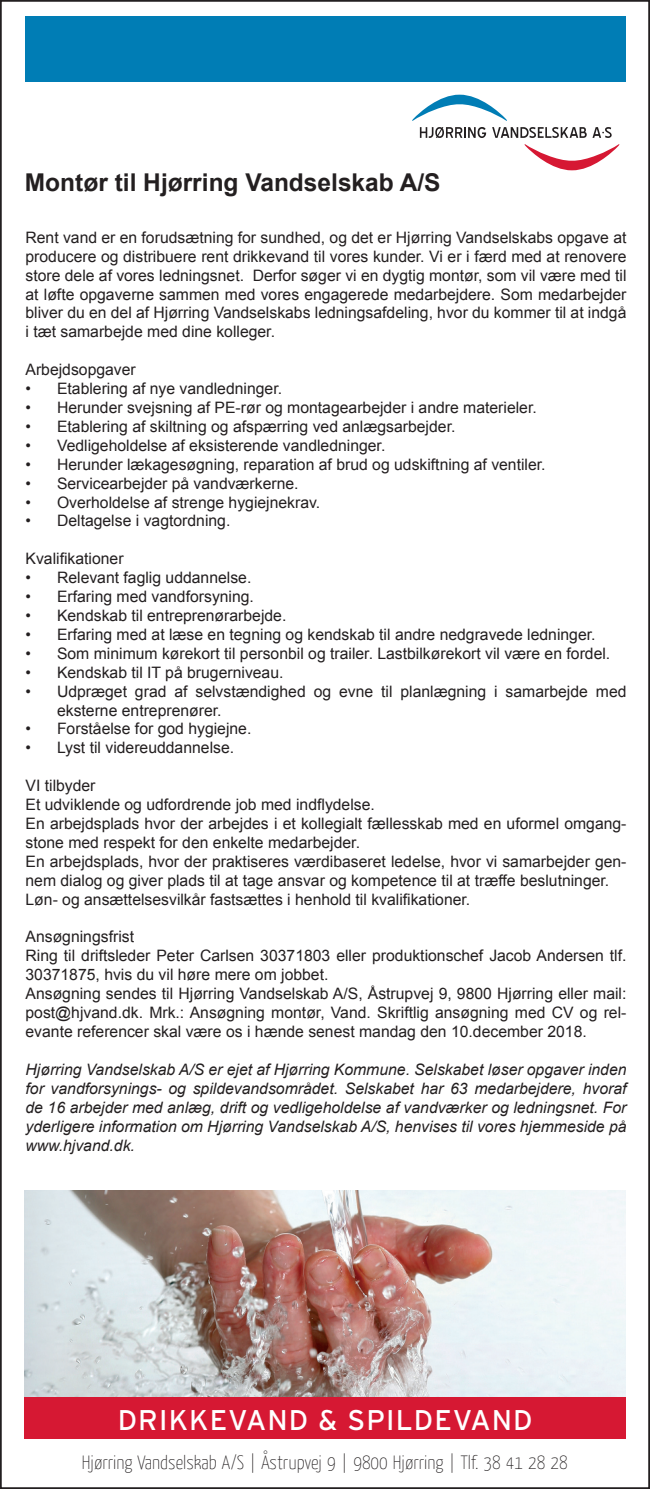
<style>
.page{position:relative;width:650px;height:1489px;background:#fff}
.page>*{position:absolute;margin:0;border:0;box-sizing:border-box;transform-origin:0 0}
.t1{font:28.53px "Interstate";letter-spacing:.04em;color:#fff}
.t2{font:700 24.5px "Arial";color:#231f20}
.t3{font:100 19.25px "Yanone Kaffeesatz";color:#231f20}
.t4{font:15.75px/18.9px "Arial";color:#231f20}
.t5{font:italic 15.75px/18.9px "Arial";color:#231f20;text-align:justify}
</style>
<div class="page">
<div style="left:25px;top:17px;width:600px;height:65px;background:#007db5"></div>
<svg style="left:412px;top:95px;width:208px;height:75px"></svg>
<img style="left:24px;top:1190px;width:601px;height:247px">
<div style="left:25px;top:1397px;width:601px;height:41px;background:#d61833"></div>
<h2 class="t2" style="left:25px;top:165px;width:417px">Montør til Hjørring Vandselskab A/S</h2>
<p class="t4" style="left:26px;top:228px;width:602px;text-align:justify">Rent vand er en forudsætning for sundhed, og det er Hjørring Vandselskabs opgave at producere og distribuere rent drikkevand til vores kunder. Vi er i færd med at renovere store dele af vores ledningsnet. Derfor søger vi en dygtig montør, som vil være med til at løfte opgaverne sammen med vores engagerede medarbejdere. Som medarbejder bliver du en del af Hjørring Vandselskabs ledningsafdeling, hvor du kommer til at indgå i tæt samarbejde med dine kolleger.</p>
<p class="t4" style="left:26px;top:360px;width:112px">Arbejdsopgaver</p>
<p class="t4" style="left:26px;top:379px;width:258px">• Etablering af nye vandledninger.</p>
<p class="t4" style="left:26px;top:398px;width:513px">• Herunder svejsning af PE-rør og montagearbejder i andre materieler.</p>
<p class="t4" style="left:26px;top:417px;width:431px">• Etablering af skiltning og afspærring ved anlægsarbejder.</p>
<p class="t4" style="left:26px;top:435px;width:361px">• Vedligeholdelse af eksisterende vandledninger.</p>
<p class="t4" style="left:26px;top:454px;width:522px">• Herunder lækagesøgning, reparation af brud og udskiftning af ventiler.</p>
<p class="t4" style="left:26px;top:473px;width:275px">• Servicearbejder på vandværkerne.</p>
<p class="t4" style="left:26px;top:492px;width:296px">• Overholdelse af strenge hygiejnekrav.</p>
<p class="t4" style="left:26px;top:511px;width:206px">• Deltagelse i vagtordning.</p>
<p class="t4" style="left:26px;top:549px;width:100px">Kvalifikationer</p>
<p class="t4" style="left:26px;top:568px;width:227px">• Relevant faglig uddannelse.</p>
<p class="t4" style="left:26px;top:587px;width:230px">• Erfaring med vandforsyning.</p>
<p class="t4" style="left:26px;top:606px;width:262px">• Kendskab til entreprenørarbejde.</p>
<p class="t4" style="left:26px;top:624px;width:571px">• Erfaring med at læse en tegning og kendskab til andre nedgravede ledninger.</p>
<p class="t4" style="left:26px;top:643px;width:586px">• Som minimum kørekort til personbil og trailer. Lastbilkørekort vil være en fordel.</p>
<p class="t4" style="left:26px;top:662px;width:259px">• Kendskab til IT på brugerniveau.</p>
<p class="t4" style="left:57px;top:681px;width:571px;text-indent:-32px">• Udpræget grad af selvstændighed og evne til planlægning i samarbejde med eksterne entreprenører.</p>
<p class="t4" style="left:26px;top:719px;width:227px">• Forståelse for god hygiejne.</p>
<p class="t4" style="left:26px;top:738px;width:210px">• Lyst til videreuddannelse.</p>
<p class="t4" style="left:26px;top:776px;width:602px">VI tilbyder<br>Et udviklende og udfordrende job med indflydelse.<br>En arbejdsplads hvor der arbejdes i et kollegialt fællesskab med en uformel omgang&shy;stone med respekt for den enkelte medarbejder.<br>En arbejdsplads, hvor der praktiseres værdibaseret ledelse, hvor vi samarbejder gen&shy;nem dialog og giver plads til at tage ansvar og kompetence til at træffe beslutninger.<br>Løn- og ansættelsesvilkår fastsættes i henhold til kvalifikationer.</p>
<p class="t4" style="left:26px;top:927px;width:602px">Ansøgningsfrist<br>Ring til driftsleder Peter Carlsen 30371803 eller produktionschef Jacob Andersen tlf.<br>30371875, hvis du vil høre mere om jobbet.<br>Ansøgning sendes til Hjørring Vandselskab A/S, Åstrupvej 9, 9800 Hjørring eller mail: post@hjvand.dk. Mrk.: Ansøgning montør, Vand. Skriftlig ansøgning med CV og rel&shy;evante referencer skal være os i hænde senest mandag den 10.december 2018.</p>
<p class="t5" style="left:26px;top:1060px;width:602px">Hjørring Vandselskab A/S er ejet af Hjørring Kommune. Selskabet løser opgaver inden for vandforsynings- og spildevandsområdet. Selskabet har 63 medarbejdere, hvoraf de 16 arbejder med anlæg, drift og vedligeholdelse af vandværker og ledningsnet. For yderligere information om Hjørring Vandselskab A/S, henvises til vores hjemmeside på www.hjvand.dk.</p>
<h1 class="t1" style="left:118px;top:1404px;width:416px">DRIKKEVAND &amp; SPILDEVAND</h1>
<p class="t3" style="left:82px;top:1449px;width:487px">Hjørring Vandselskab A/S | Åstrupvej 9 | 9800 Hjørring | Tlf. 38 41 28 28</p>
</div>
